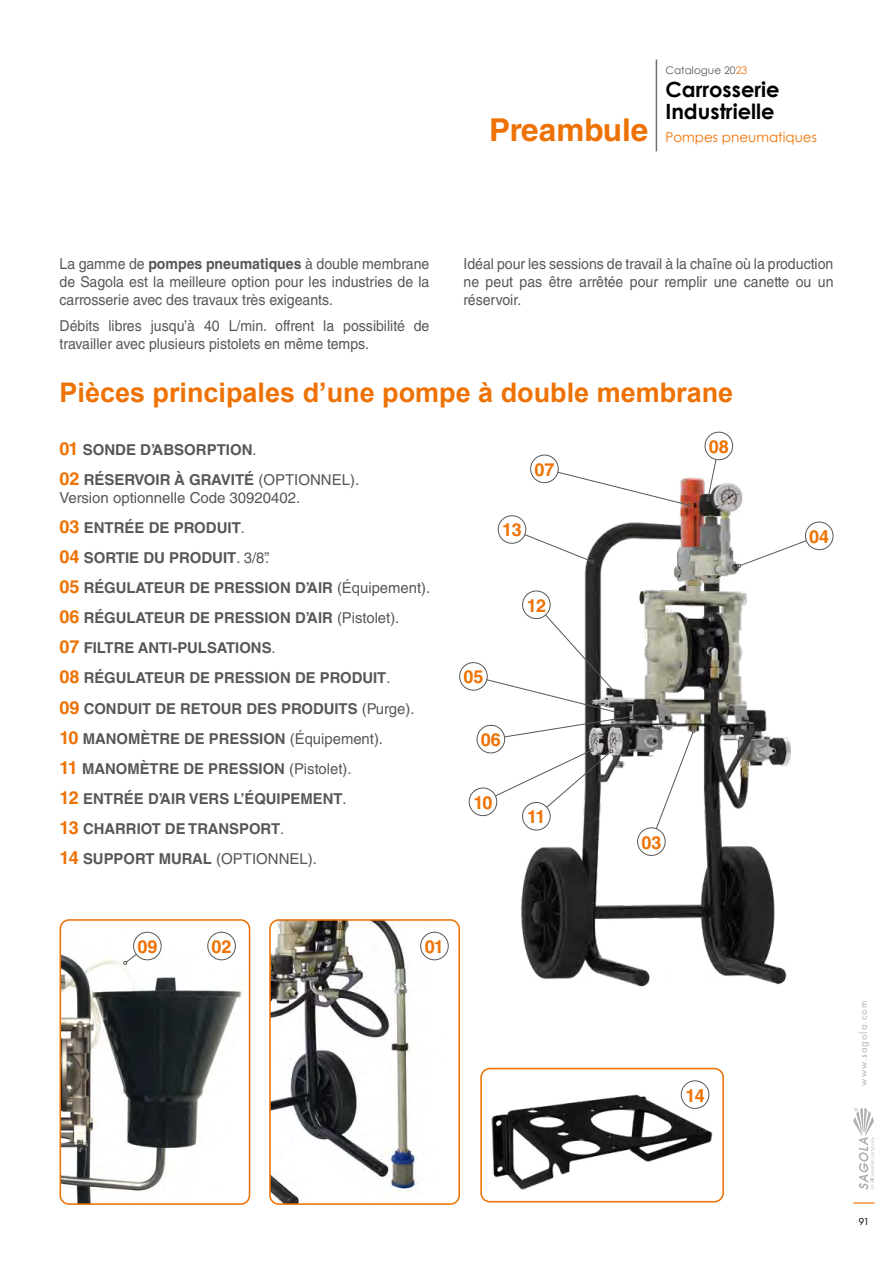
<style>
.page{position:relative;width:893px;height:1263px;background:#fff}
.page>*{position:absolute;margin:0;border:0;box-sizing:border-box;transform-origin:0 0}
.t1{font:700 31.5px "Helvetica LT Std";color:#ee7203}
.t2{font:700 27px "Arial";color:#ee7203}
.t3{font:700 21px/22.6px "Century Gothic";color:#000}
.t4{font:700 18px "Helvetica LT Std";color:#ee7203}
.t5{font:700 15px/30.2px "Helvetica LT Std";color:#575756}
.t6{font:15px/18px "Helvetica LT Std";color:#575756;text-align:justify;scale:.94 1}
.t7{font:13.5px "Century Gothic";color:#ee7203}
.t8{font:10.5px "Futura PT";letter-spacing:.1em;color:#b0b0b0}
.t9{font:10.5px "Century Gothic";color:#575756}
.t10{font:10.5px "Futura PT";color:#000}
.s1{color:#ee7203}
.s2{font-weight:700}
.s3{font-size:18px;color:#ee7203}
.s4{font-weight:400}
</style>
<div class="page">
<svg style="left:853px;top:1202px;width:21px;height:1px"></svg>
<svg style="left:853px;top:1108px;width:22px;height:81px"></svg>
<img style="left:516px;top:456px;width:275px;height:531px">
<img style="left:60px;top:920px;width:190px;height:284px">
<div style="left:60px;top:919px;width:190px;height:286px;border:2px solid #ee7203;border-radius:9px"></div>
<img style="left:272px;top:922px;width:185px;height:280px">
<div style="left:269px;top:919px;width:191px;height:286px;border:2px solid #ee7203;border-radius:9px"></div>
<div style="left:480px;top:1068px;width:244px;height:134px;border:2px solid #ee7203;border-radius:9px"></div>
<hr style="left:656px;top:60px;width:1px;height:91px;background:#706f6f">
<svg style="left:737px;top:535px;width:83px;height:33px"></svg>
<svg style="left:706px;top:452px;width:14px;height:50px"></svg>
<svg style="left:516px;top:528px;width:78px;height:36px"></svg>
<svg style="left:543px;top:468px;width:148px;height:39px"></svg>
<svg style="left:472px;top:604px;width:223px;height:239px"></svg>
<div style="left:805px;top:522px;width:28px;height:28px;background:#fff;border-radius:50%"></div>
<div style="left:805px;top:522px;width:28px;height:28px;border:1px solid #575756;border-radius:50%"></div>
<div style="left:705px;top:432px;width:28px;height:28px;background:#fff;border-radius:50%"></div>
<div style="left:705px;top:432px;width:28px;height:28px;border:1px solid #575756;border-radius:50%"></div>
<div style="left:638px;top:828px;width:27px;height:27px;background:#fff;border-radius:50%"></div>
<div style="left:637px;top:827px;width:29px;height:29px;border:1px solid #575756;border-radius:50%"></div>
<div style="left:460px;top:663px;width:27px;height:27px;background:#fff;border-radius:50%"></div>
<div style="left:459px;top:662px;width:29px;height:28px;border:1px solid #575756;border-radius:50%"></div>
<div style="left:523px;top:591px;width:27px;height:27px;background:#fff;border-radius:50%"></div>
<div style="left:522px;top:591px;width:28px;height:28px;border:1px solid #575756;border-radius:50%"></div>
<div style="left:498px;top:516px;width:28px;height:27px;background:#fff;border-radius:50%"></div>
<div style="left:498px;top:515px;width:28px;height:29px;border:1px solid #575756;border-radius:50%"></div>
<div style="left:469px;top:788px;width:28px;height:28px;background:#fff;border-radius:50%"></div>
<div style="left:469px;top:788px;width:28px;height:28px;border:1px solid #575756;border-radius:50%"></div>
<div style="left:523px;top:802px;width:27px;height:28px;background:#fff;border-radius:50%"></div>
<div style="left:522px;top:802px;width:28px;height:28px;border:1px solid #575756;border-radius:50%"></div>
<div style="left:531px;top:455px;width:27px;height:28px;background:#fff;border-radius:50%"></div>
<div style="left:530px;top:455px;width:29px;height:28px;border:1px solid #575756;border-radius:50%"></div>
<div style="left:477px;top:725px;width:28px;height:28px;background:#fff;border-radius:50%"></div>
<div style="left:477px;top:725px;width:28px;height:28px;border:1px solid #575756;border-radius:50%"></div>
<div style="left:208px;top:932px;width:27px;height:28px;background:#fff;border-radius:50%"></div>
<div style="left:207px;top:932px;width:29px;height:28px;border:1px solid #575756;border-radius:50%"></div>
<div style="left:421px;top:932px;width:27px;height:28px;background:#fff;border-radius:50%"></div>
<div style="left:420px;top:932px;width:29px;height:28px;border:1px solid #575756;border-radius:50%"></div>
<svg style="left:123px;top:945px;width:25px;height:20px"></svg>
<div style="left:134px;top:932px;width:27px;height:28px;background:#fff;border-radius:50%"></div>
<div style="left:133px;top:932px;width:29px;height:28px;border:1px solid #575756;border-radius:50%"></div>
<img style="left:482px;top:1080px;width:231px;height:118px">
<div style="left:681px;top:1081px;width:28px;height:27px;background:#fff;border-radius:50%"></div>
<div style="left:681px;top:1080px;width:28px;height:29px;border:1px solid #575756;border-radius:50%"></div>
<h1 class="t1" style="left:489px;top:111px;width:161px">Preambule</h1>
<p class="t9" style="left:665px;top:63px;width:83px">Catalogue 20<span class="s1">23</span></p>
<h3 class="t3" style="left:665px;top:77px;width:116px">Carrosserie<br>Industrielle</h3>
<p class="t7" style="left:665px;top:128px;width:153px">Pompes pneumatiques</p>
<p class="t6" style="left:60px;top:255px;width:395px">La gamme de <span class="s2">pompes pneumatiques</span> à double membrane de Sagola est la meilleure option pour les industries de la carrosserie avec des travaux très exigeants.</p>
<p class="t6" style="left:60px;top:317px;width:395px">Débits libres jusqu’à 40 L/min. offrent la possibilité de travailler avec plusieurs pistolets en même temps.</p>
<p class="t6" style="left:463px;top:255px;width:395px">Idéal pour les sessions de travail à la chaîne où la production ne peut pas être arrêtée pour remplir une canette ou un réservoir.</p>
<h2 class="t2" style="left:60px;top:375px;width:675px">Pièces principales d’une pompe à double membrane</h2>
<p class="t5" style="left:60px;top:434px;width:301px"><span class="s3">01</span> SONDE D’ABSORPTION<span class="s4">.<br></span><span class="s3">02</span> RÉSERVOIR À GRAVITÉ <span class="s4">(OPTIONNEL).</span></p>
<p class="t5" style="left:60px;top:482px;width:372px"><span class="s4">Version optionnelle Code 30920402.<br></span><span class="s3">03</span> ENTRÉE DE PRODUIT<span class="s4">.<br></span><span class="s3">04</span> SORTIE DU PRODUIT<span class="s4">. 3/8”.<br></span><span class="s3">05</span> RÉGULATEUR DE PRESSION D’AIR <span class="s4">(Équipement).<br></span><span class="s3">06</span> RÉGULATEUR DE PRESSION D’AIR <span class="s4">(Pistolet).<br></span><span class="s3">07</span> FILTRE ANTI-PULSATIONS<span class="s4">.<br></span><span class="s3">08</span> RÉGULATEUR DE PRESSION DE PRODUIT<span class="s4">.<br></span><span class="s3">09</span> CONDUIT DE RETOUR DES PRODUITS <span class="s4">(Purge).<br></span><span class="s3">10</span> MANOMÈTRE DE PRESSION <span class="s4">(Équipement).<br></span><span class="s3">11</span> MANOMÈTRE DE PRESSION <span class="s4">(Pistolet).<br></span><span class="s3">12</span> ENTRÉE D’AIR VERS L’ÉQUIPEMENT<span class="s4">.<br></span><span class="s3">13</span> CHARRIOT DE TRANSPORT<span class="s4">.<br></span><span class="s3">14</span> SUPPORT MURAL <span class="s4">(OPTIONNEL).</span></p>
<p class="t4" style="left:709px;top:435px;width:22px">08</p>
<p class="t4" style="left:534px;top:458px;width:22px">07</p>
<p class="t4" style="left:502px;top:519px;width:21px">13</p>
<p class="t4" style="left:527px;top:594px;width:21px">12</p>
<p class="t4" style="left:463px;top:666px;width:22px">05</p>
<p class="t4" style="left:481px;top:729px;width:22px">06</p>
<p class="t4" style="left:473px;top:791px;width:21px">10</p>
<p class="t4" style="left:527px;top:806px;width:20px">11</p>
<p class="t4" style="left:641px;top:831px;width:22px">03</p>
<p class="t4" style="left:809px;top:525px;width:22px">04</p>
<p class="t4" style="left:137px;top:935px;width:22px">09</p>
<p class="t4" style="left:212px;top:935px;width:22px">02</p>
<p class="t4" style="left:425px;top:935px;width:21px">01</p>
<p class="t4" style="left:685px;top:1084px;width:21px">14</p>
<p class="t8" style="left:857px;top:1085px;width:86px;rotate:-90deg">www.sagola.com</p>
<p class="t10" style="left:858px;top:1215px;width:12px">91</p>
</div>
